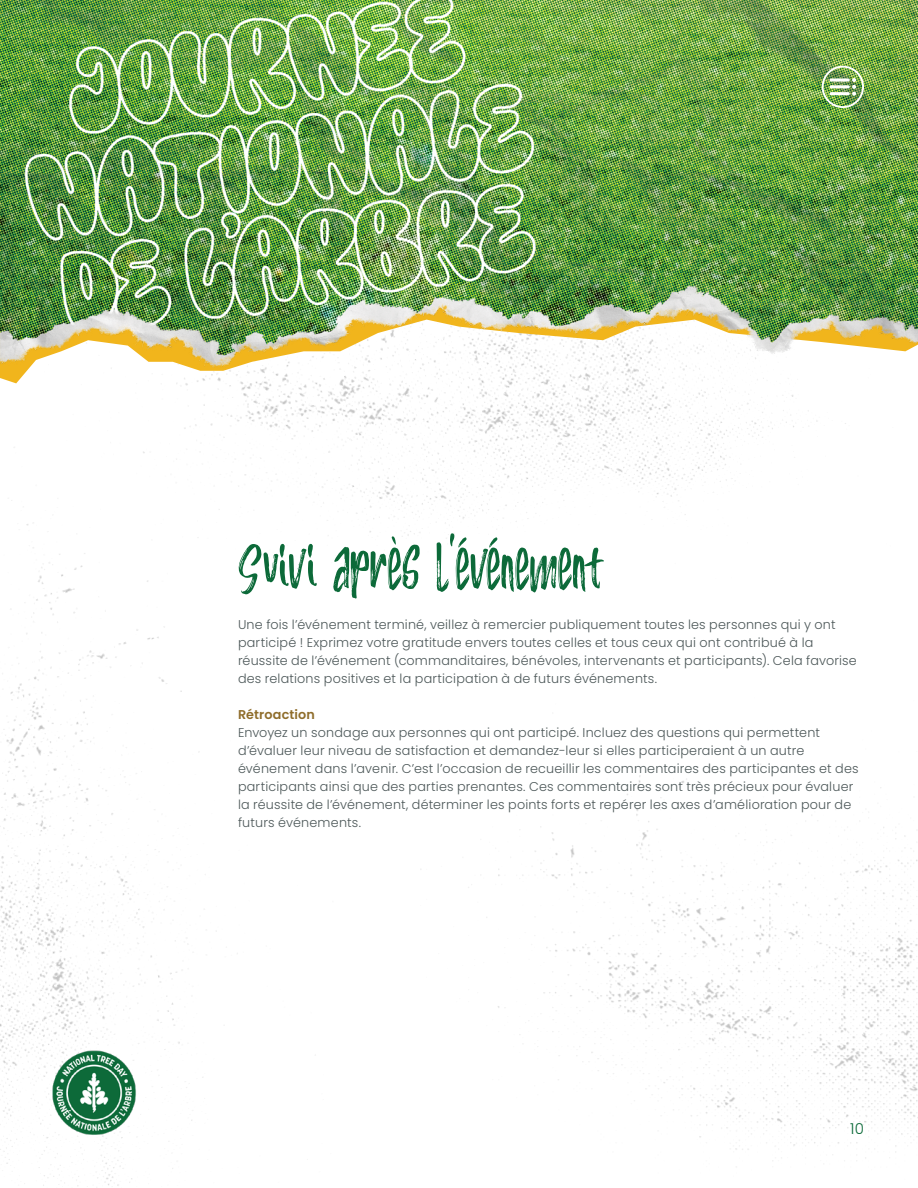
<style>
.page{position:relative;width:918px;height:1188px;background:#fff}
.page>*{position:absolute;margin:0;border:0;box-sizing:border-box;transform-origin:0 0}
.TOC_-_Title{font:72px "Hiruka";color:#0c6a39}
.t1{font:300 15px "Poppins";color:#0c6a39}
.Body{font:300 12.75px/18px "Poppins";letter-spacing:.015em;color:#4d5859}
.Body-2{font:600 12.75px "Poppins";letter-spacing:.01em;color:#8f6d2b}
</style>
<div class="page">
<img style="left:0;top:739px;width:238px;height:447px">
<img style="left:420px;top:764px;width:498px;height:397px">
<img style="left:2px;top:383px;width:844px;height:356px">
<img style="left:42px;top:1041px;width:104px;height:104px">
<img style="left:0;top:0;width:918px;height:368px">
<img style="left:822px;top:66px;width:42px;height:42px">
<p class="TOC_-_Title" style="left:238px;top:526px;width:368px">Suivi après l’événement</p>
<p class="Body" style="left:238px;top:616px;width:620px">Une fois l’événement terminé, veillez à remercier publiquement toutes les personnes qui y ont participé ! Exprimez votre gratitude envers toutes celles et tous ceux qui ont contribué à la réussite de l’événement (commanditaires, bénévoles, intervenants et participants). Cela favorise des relations positives et la participation à de futurs événements.</p>
<p class="Body-2" style="left:238px;top:708px;width:79px">Rétroaction</p>
<p class="Body" style="left:238px;top:724px;width:622px">Envoyez un sondage aux personnes qui ont participé. Incluez des questions qui permettent d’évaluer leur niveau de satisfaction et demandez-leur si elles participeraient à un autre événement dans l’avenir. C’est l’occasion de recueillir les commentaires des participantes et des participants ainsi que des parties prenantes. Ces commentaires sont très précieux pour évaluer la réussite de l’événement, déterminer les points forts et repérer les axes d’amélioration pour de futurs événements.</p>
<p class="t1" style="left:850px;top:1120px;width:15px">10</p>
</div>
